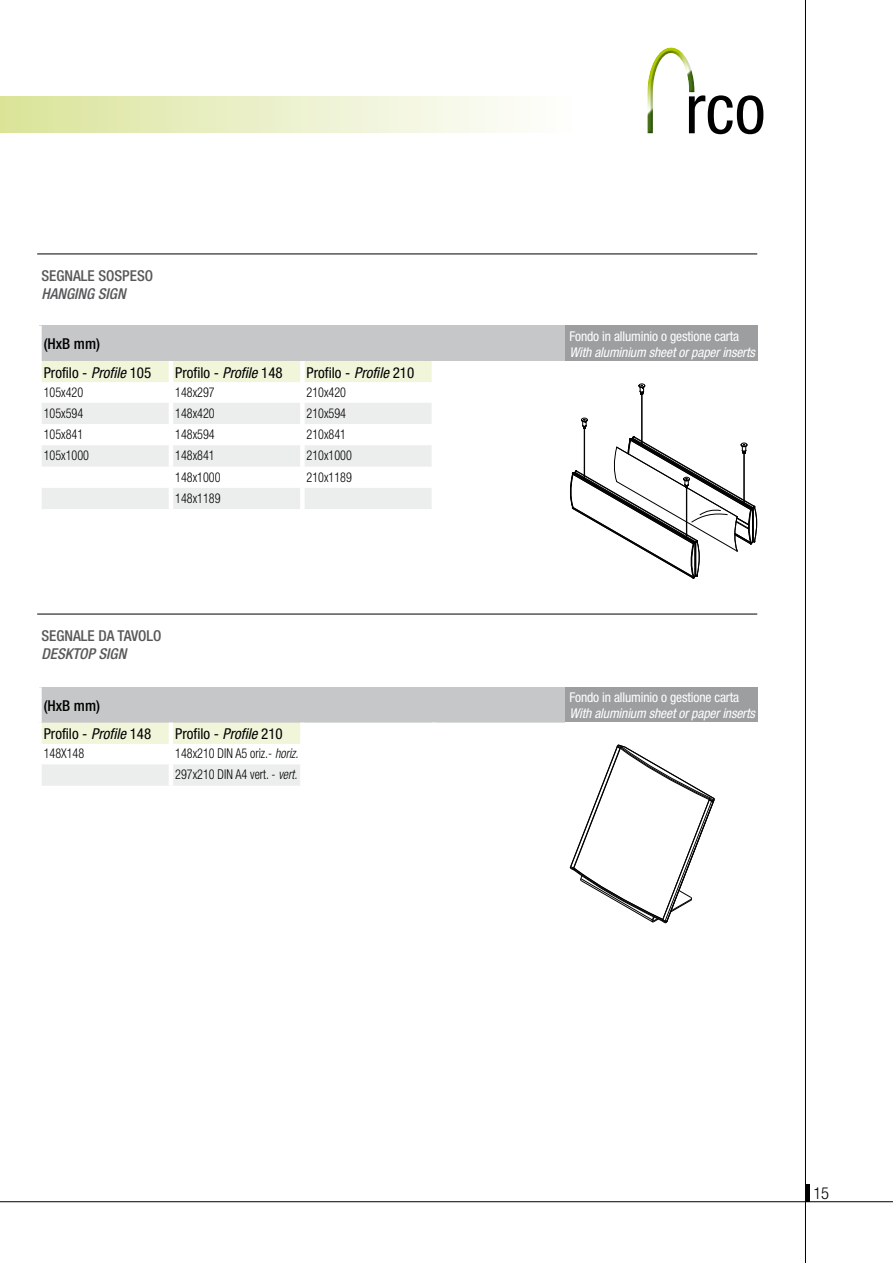
<style>
.page{position:relative;width:893px;height:1263px;background:#fff}
.page>*{position:absolute;margin:0;border:0;box-sizing:border-box;transform-origin:0 0}
.t1{font:condensed 68.85px "Helvetica Neue";color:#000}
.t2{font:300 condensed 16.5px "Helvetica Neue";color:#000}
.t3{font:condensed 15px "Helvetica Neue";color:#000}
.t4{font:500 condensed 15px "Helvetica Neue";color:#58585a}
.t5{font:italic 500 condensed 15px "Helvetica Neue";color:#58585a}
.t6{font:500 condensed 15px "Helvetica Neue";color:#000}
.t7{font:300 condensed 13.5px/21.3px "Helvetica Neue";color:#000;scale:.9 1}
.t8{font:italic condensed 13.5px "Helvetica Neue";letter-spacing:-.01em;color:#fff}
.t9{font:condensed 13.5px "Helvetica Neue";letter-spacing:-.01em;color:#fff}
.s1{font-style:italic}
</style>
<div class="page">
<hr style="left:0;top:1201px;width:893px;height:1px;background:#000">
<hr style="left:806px;top:1184px;width:3px;height:17px;background:#000">
<hr style="left:805px;top:0;width:1px;height:1263px;background:#000">
<svg style="left:663px;top:47px;width:16px;height:3px"></svg>
<svg style="left:647px;top:50px;width:48px;height:84px"></svg>
<div style="left:0;top:96px;width:572px;height:37px;background:linear-gradient(to right,#dbe49a,#fefeff)"></div>
<hr style="left:37px;top:254px;width:720px;height:1px;background:#000">
<div style="left:39px;top:326px;width:526px;height:35px;background:#c6c7c8"></div>
<div style="left:565px;top:326px;width:193px;height:35px;background:#9c9e9f"></div>
<div style="left:37px;top:326px;width:5px;height:35px;background:#fff"></div>
<svg style="left:41px;top:361px;width:716px;height:218px"></svg>
<hr style="left:37px;top:614px;width:720px;height:1px;background:#000">
<div style="left:39px;top:687px;width:526px;height:36px;background:#c6c7c8"></div>
<div style="left:565px;top:687px;width:193px;height:36px;background:#9c9e9f"></div>
<div style="left:42px;top:723px;width:258px;height:21px;background:#f1f5da"></div>
<div style="left:42px;top:764px;width:258px;height:22px;background:#eceded"></div>
<hr style="left:169px;top:723px;width:4px;height:21px;background:#fff">
<div style="left:37px;top:687px;width:5px;height:36px;background:#fff"></div>
<hr style="left:169px;top:764px;width:4px;height:22px;background:#fff">
<svg style="left:570px;top:745px;width:145px;height:178px"></svg>
<p class="t4" style="left:41px;top:266px;width:113px">SEGNALE SOSPESO</p>
<p class="t5" style="left:41px;top:284px;width:86px">HA NGING SIGN</p>
<p class="t6" style="left:44px;top:335px;width:58px">(HXB MM)</p>
<p class="t3" style="left:44px;top:364px;width:109px">Profilo - <span class="s1">Profile</span> 105</p>
<p class="t3" style="left:175px;top:364px;width:109px">Profilo - <span class="s1">Profile</span> 148</p>
<p class="t3" style="left:307px;top:364px;width:109px">Profilo - <span class="s1">Profile</span> 210</p>
<p class="t7" style="left:44px;top:381px;width:45px">105x420</p>
<p class="t7" style="left:175px;top:381px;width:45px">148x297</p>
<p class="t7" style="left:307px;top:381px;width:45px">210x420</p>
<p class="t7" style="left:44px;top:402px;width:45px">105x594</p>
<p class="t7" style="left:175px;top:402px;width:45px">148x420</p>
<p class="t7" style="left:307px;top:402px;width:45px">210x594</p>
<p class="t7" style="left:44px;top:423px;width:45px">105x841</p>
<p class="t7" style="left:175px;top:423px;width:45px">148x594</p>
<p class="t7" style="left:307px;top:423px;width:45px">210x841</p>
<p class="t7" style="left:44px;top:445px;width:52px">105x1000</p>
<p class="t7" style="left:175px;top:445px;width:45px">148x841</p>
<p class="t7" style="left:307px;top:445px;width:52px">210x1000</p>
<p class="t7" style="left:175px;top:466px;width:52px">148x1000</p>
<p class="t7" style="left:307px;top:466px;width:52px">210x1189</p>
<p class="t7" style="left:175px;top:487px;width:52px">148x1189</p>
<p class="t4" style="left:41px;top:626px;width:99px">SEGNALE DA TAVOLO</p>
<p class="t5" style="left:41px;top:644px;width:86px">DESKTOP SIGN</p>
<p class="t6" style="left:44px;top:696px;width:58px">(HXB MM)</p>
<p class="t3" style="left:44px;top:725px;width:109px">Profilo - <span class="s1">Profile</span> 148</p>
<p class="t3" style="left:175px;top:725px;width:109px">Profilo - <span class="s1">Profile</span> 210</p>
<p class="t7" style="left:44px;top:743px;width:47px">148X148</p>
<p class="t7" style="left:175px;top:743px;width:138px">148x210 DIN A5 oriz.- <span class="s1">horiz.<br></span>297x210 DIN A4 vert. - <span class="s1">vert.</span></p>
<h1 class="t1" style="left:685px;top:69px;width:82px">rco</h1>
<p class="t9" style="left:570px;top:328px;width:171px">Fondo in alluminio o gestione carta</p>
<p class="t8" style="left:570px;top:344px;width:187px">With aluminium sheet or paper inserts</p>
<p class="t9" style="left:570px;top:690px;width:171px">Fondo in alluminio o gestione carta</p>
<p class="t8" style="left:570px;top:706px;width:187px">With aluminium sheet or paper inserts</p>
<p class="t2" style="left:813px;top:1184px;width:17px">15</p>
</div>
